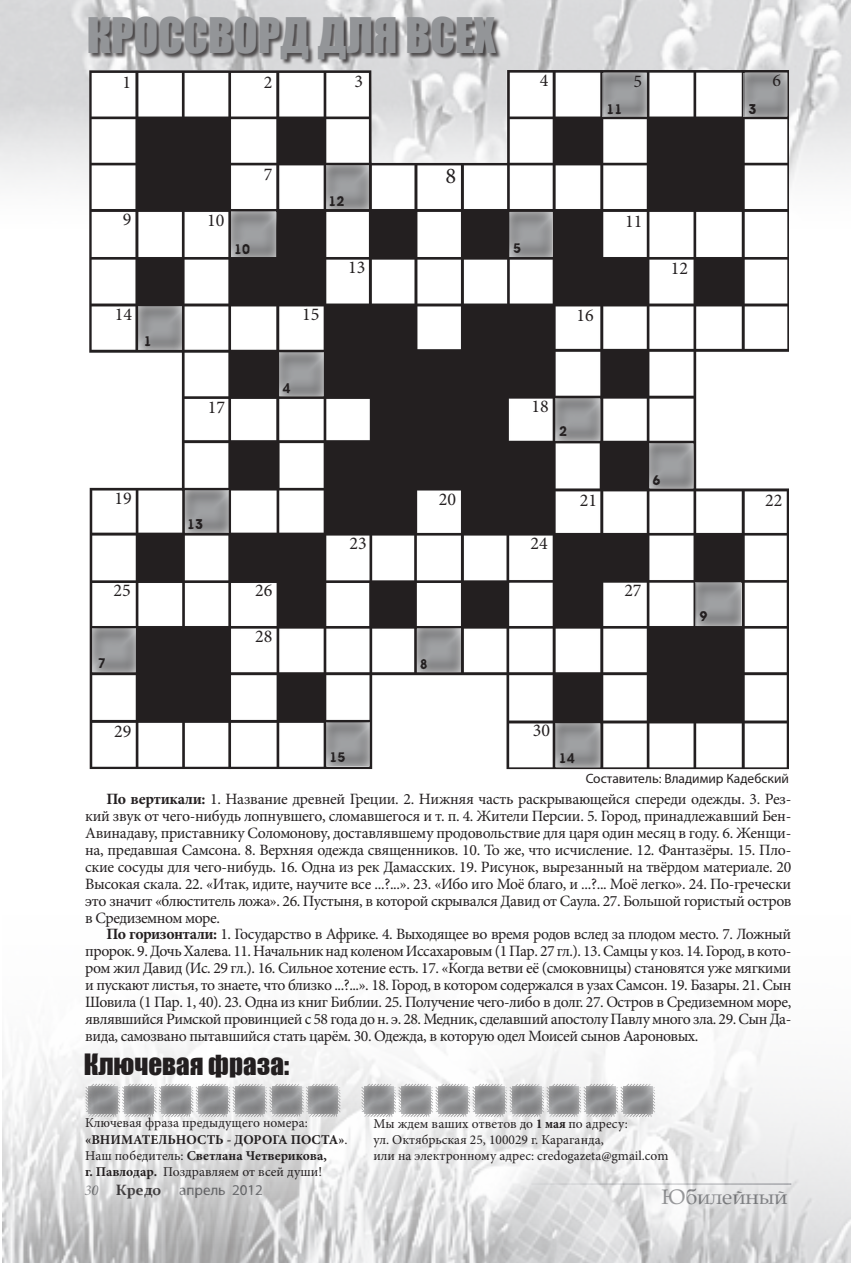
<style>
.page{position:relative;width:851px;height:1263px;background:#fff}
.page>*{position:absolute;margin:0;border:0;box-sizing:border-box;transform-origin:0 0}
.t1{font:45px "Impact";color:#939598}
.t2{font:27px "Impact";color:#231f20}
.t3{font:22.5px "Minion Pro";color:#231f20}
.t4{font:21px "Book Antiqua";color:#6c6d70}
.t5{font:18px "Minion Pro";color:#231f20}
.t6{font:15.75px/17px "Minion Pro";letter-spacing:-.03em;color:#231f20;text-align:justify}
.t7{font:15px "Myriad Pro";color:#6c6d70}
.t8{font:13.5px/16.5px "Minion Pro";color:#231f20}
.t9{font:13.5px "Myriad Pro";color:#231f20}
.t10{font:700 13.5px "a Avante Cps LC Brk";color:#231f20}
.s1{font-weight:700}
.s2{font-weight:700;font-stretch:condensed}
.s3{font-family:"Minion Pro";font-style:italic}
.s4{font-family:"Constantia";font-weight:700;color:#231f20}
</style>
<div class="page">
<img style="left:3px;top:703px;width:847px;height:560px">
<img style="left:0;top:0;width:850px;height:316px">
<img style="left:89px;top:70px;width:699px;height:699px">
<div style="left:138px;top:305px;width:45px;height:46px;background:#fff;opacity:.75"></div>
<div style="left:279px;top:351px;width:46px;height:46px;background:#fff;opacity:.75"></div>
<div style="left:185px;top:488px;width:45px;height:45px;background:#fff;opacity:.75"></div>
<div style="left:92px;top:626px;width:45px;height:46px;background:#fff;opacity:.75"></div>
<svg style="left:85px;top:1082px;width:220px;height:36px;background:#afb0b1"></svg>
<div style="left:305px;top:1082px;width:37px;height:36px;background:#fff;opacity:.75"></div>
<svg style="left:361px;top:1082px;width:259px;height:36px"></svg>
<div style="left:620px;top:1082px;width:36px;height:36px;background:#fff;opacity:.75"></div>
<div style="left:326px;top:720px;width:44px;height:47px;background:#fff;opacity:.75"></div>
<div style="left:415px;top:626px;width:47px;height:46px;background:#fff;opacity:.75"></div>
<div style="left:554px;top:721px;width:47px;height:46px;background:#fff;opacity:.75"></div>
<div style="left:648px;top:441px;width:46px;height:48px;background:#fff;opacity:.75"></div>
<div style="left:554px;top:397px;width:47px;height:44px;background:#fff;opacity:.75"></div>
<div style="left:509px;top:210px;width:44px;height:48px;background:#fff;opacity:.75"></div>
<div style="left:325px;top:164px;width:45px;height:46px;background:#fff;opacity:.75"></div>
<div style="left:743px;top:71px;width:45px;height:46px;background:#fff;opacity:.75"></div>
<div style="left:695px;top:580px;width:47px;height:45px;background:#fff;opacity:.75"></div>
<div style="left:233px;top:214px;width:62px;height:62px;background:#231f20"></div>
<div style="left:231px;top:210px;width:47px;height:48px;background:#fff;opacity:.75"></div>
<div style="left:601px;top:71px;width:46px;height:46px;background:#fff;opacity:.75"></div>
<div style="left:89px;top:17px;width:413px;height:48px;background:#231f20;opacity:.75"></div>
<h1 class="t1" style="left:87px;top:1px;width:410px">КРОССВОРД ДЛЯ ВСЕХ</h1>
<p class="t5" style="left:123px;top:70px;width:10px">1</p>
<p class="t5" style="left:264px;top:70px;width:10px">2</p>
<p class="t5" style="left:354px;top:69px;width:10px">3</p>
<p class="t5" style="left:540px;top:68px;width:10px">4</p>
<p class="t5" style="left:633px;top:69px;width:10px">5</p>
<p class="t10" style="left:606px;top:101px;width:17px">11</p>
<p class="t10" style="left:748px;top:101px;width:9px">3</p>
<p class="t5" style="left:772px;top:68px;width:10px">6</p>
<p class="t5" style="left:264px;top:162px;width:10px">7</p>
<h3 class="t3" style="left:445px;top:161px;width:12px">8</h3>
<p class="t10" style="left:328px;top:193px;width:17px">12</p>
<p class="t5" style="left:123px;top:208px;width:10px">9</p>
<p class="t5" style="left:625px;top:209px;width:19px">11</p>
<p class="t5" style="left:348px;top:255px;width:19px">13</p>
<p class="t5" style="left:671px;top:257px;width:19px">12</p>
<p class="t5" style="left:115px;top:302px;width:19px">14</p>
<p class="t5" style="left:302px;top:303px;width:19px">15</p>
<p class="t5" style="left:576px;top:303px;width:19px">16</p>
<p class="t5" style="left:207px;top:208px;width:19px">10</p>
<p class="t10" style="left:513px;top:240px;width:9px">5</p>
<p class="t10" style="left:234px;top:241px;width:17px">10</p>
<p class="t10" style="left:144px;top:333px;width:9px">1</p>
<p class="t10" style="left:282px;top:380px;width:9px">4</p>
<p class="t5" style="left:208px;top:395px;width:19px">17</p>
<p class="t5" style="left:531px;top:394px;width:19px">18</p>
<p class="t10" style="left:559px;top:423px;width:9px">2</p>
<p class="t10" style="left:652px;top:472px;width:9px">6</p>
<p class="t5" style="left:114px;top:486px;width:19px">19</p>
<p class="t5" style="left:439px;top:488px;width:19px">20</p>
<p class="t5" style="left:579px;top:488px;width:19px">21</p>
<p class="t5" style="left:765px;top:488px;width:19px">22</p>
<p class="t5" style="left:349px;top:531px;width:19px">23</p>
<p class="t5" style="left:530px;top:531px;width:19px">24</p>
<p class="t5" style="left:114px;top:578px;width:19px">25</p>
<p class="t5" style="left:255px;top:578px;width:19px">26</p>
<p class="t5" style="left:624px;top:578px;width:19px">27</p>
<p class="t5" style="left:255px;top:625px;width:19px">28</p>
<p class="t10" style="left:187px;top:516px;width:17px">13</p>
<p class="t10" style="left:699px;top:608px;width:9px">9</p>
<p class="t10" style="left:98px;top:655px;width:9px">7</p>
<p class="t10" style="left:420px;top:656px;width:9px">8</p>
<p class="t5" style="left:114px;top:719px;width:19px">29</p>
<p class="t5" style="left:532px;top:718px;width:19px">30</p>
<p class="t10" style="left:329px;top:749px;width:17px">15</p>
<p class="t10" style="left:558px;top:750px;width:17px">14</p>
<p class="t9" style="left:585px;top:770px;width:205px">Составитель: Владимир Кадебский</p>
<p class="t6" style="left:85px;top:790px;width:707px;text-indent:21px"><span class="s1">По вертикали:</span> 1. Название древней Греции. 2. Нижняя часть раскрывающейся спереди одежды. 3. Рез&shy;кий звук от чего-нибудь лопнувшего, сломавшегося и т. п. 4. Жители Персии. 5. Город, принадлежавший Бен-Авинадаву, приставнику Соломонову, доставлявшему продовольствие для царя один месяц в году. 6. Женщи&shy;на, предавшая Самсона. 8. Верхняя одежда священников. 10. То же, что исчисление. 12. Фантазёры. 15. Пло&shy;ские сосуды для чего-нибудь. 16. Одна из рек Дамасских. 19. Рисунок, вырезанный на твёрдом материале. 20<br>Высокая скала. 22. «Итак, идите, научите все ...?...». 23. «Ибо иго Моё благо, и ...?... Моё легко». 24. По-гречески это значит «блюститель ложа». 26. Пустыня, в которой скрывался Давид от Саула. 27. Большой гористый остров в Средиземном море.</p>
<p class="t6" style="left:85px;top:926px;width:707px;text-indent:21px"><span class="s1">По горизонтали:</span> 1. Государство в Африке. 4. Выходящее во время родов вслед за плодом место. 7. Ложный пророк. 9. Дочь Халева. 11. Начальник над коленом Иссахаровым (1 Пар. 27 гл.). 13. Самцы у коз. 14. Город, в кото&shy;ром жил Давид (Ис. 29 гл.). 16. Сильное хотение есть. 17. «Когда ветви её (смоковницы) становятся уже мягкими и пускают листья, то знаете, что близко ...?...». 18. Город, в котором содержался в узах Самсон. 19. Базары. 21. Сын Шовила (1 Пар. 1, 40). 23. Одна из книг Библии. 25. Получение чего-либо в долг. 27. Остров в Средиземном море, являвшийся Римской провинцией с 58 года до н. э. 28. Медник, сделавший апостолу Павлу много зла. 29. Сын Да&shy;вида, самозвано пытавшийся стать царём. 30. Одежда, в которую одел Моисей сынов Аароновых.</p>
<h2 class="t2" style="left:84px;top:1044px;width:207px">Ключевая фраза:</h2>
<p class="t8" style="left:85px;top:1114px;width:264px">Ключевая фраза предыдущего номера: <span class="s1">«ВНИМАТЕЛЬНОСТЬ - ДОРОГА ПОСТА»</span>.<br>Наш победитель: <span class="s1">Светлана Четверикова,<br>г. Павлодар.</span> Поздравляем от всей души!</p>
<p class="t8" style="left:373px;top:1116px;width:296px">Мы ждем ваших ответов до <span class="s2">1 мая</span> по адресу:<br>ул. Октябрьская 25, 100029 г. Караганда,<br>или на электронному адрес: credogazeta@gmail.com</p>
<p class="t7" style="left:84px;top:1180px;width:180px"><span class="s3">30</span> <span class="s4">Кредо</span> апрель 2012</p>
<h3 class="t4" style="left:661px;top:1182px;width:127px">Юбилейный</h3>
</div>
